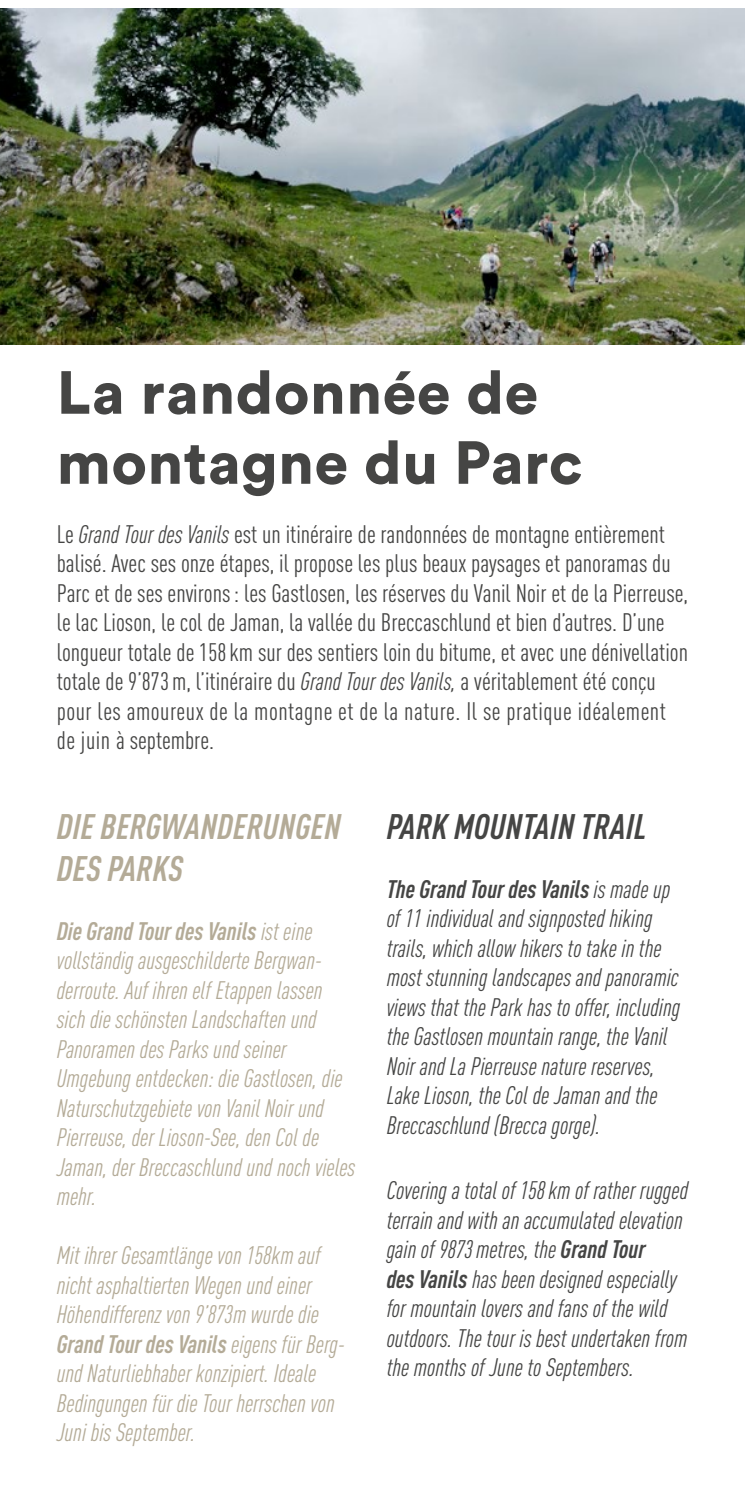
<style>
.page{position:relative;width:745px;height:1489px;background:#fff}
.page>*{position:absolute;margin:0;border:0;box-sizing:border-box;transform-origin:0 0}
.t1{font:900 60px/70px "Circular Std";letter-spacing:.01em;color:#454544}
.t2{font:italic 700 condensed 35px/42px "DIN Pro";letter-spacing:.01em;color:#b4ab97}
.t3{font:italic 700 condensed 35px "DIN Pro";letter-spacing:.01em;color:#454544}
.t4{font:italic condensed 25px/29.5px "DIN Pro";color:#454544}
.t5{font:italic condensed 25px/29.5px "DIN Pro";color:#b4ab97}
.t6{font:condensed 25px/29.5px "DIN Pro";color:#454544}
.s1{font-style:italic}
.s2{font-weight:700}
</style>
<div class="page">
<img style="left:0;top:9px;width:744px;height:335px">
<h1 class="t1" style="left:57px;top:356px;width:527px">La randonnée de montagne du Parc</h1>
<p class="t6" style="left:57px;top:517px;width:632px">Le <span class="s1">Grand Tour des Vanils</span> est un itinéraire de randonnées de montagne entièrement balisé. Avec ses onze étapes, il propose les plus beaux paysages et panoramas du Parc et de ses environs: les Gastlosen, les réserves du Vanil Noir et de la Pierreuse, le lac Lioson, le col de Jaman, la vallée du Breccaschlund et bien d’autres. D’une longueur totale de 158km sur des sentiers loin du bitume, et avec une dénivellation totale de 9’873m, l’itinéraire du <span class="s1">Grand Tour des Vanils,</span> a véritablement été conçu pour les amoureux de la montagne et de la nature. Il se pratique idéalement de juin à septembre.</p>
<h2 class="t2" style="left:57px;top:801px;width:285px">DIE BERGWANDERUNGEN<br>DES PARKS</h2>
<p class="t5" style="left:57px;top:914px;width:300px"><span class="s2">Die Grand Tour des Vanils</span> ist eine vollständig ausgeschilderte Bergwan&shy;derroute. Auf ihren elf Etappen lassen sich die schönsten Landschaften und Panoramen des Parks und seiner Umgebung entdecken: die Gastlosen, die Naturschutzgebiete von Vanil Noir und Pierreuse, der Lioson-See, den Col de Jaman, der Breccaschlund und noch vieles mehr.</p>
<p class="t5" style="left:57px;top:1238px;width:289px">Mit ihrer Gesamtlänge von 158km auf nicht asphaltierten Wegen und einer Höhendifferenz von 9’873m wurde die <span class="s2">Grand Tour des Vanils</span> eigens für Berg&shy;und Naturliebhaber konzipiert. Ideale Bedingungen für die Tour herrschen von Juni bis September.</p>
<h2 class="t3" style="left:386px;top:799px;width:261px">PARK MOUNTAIN TRAIL</h2>
<p class="t4" style="left:386px;top:872px;width:295px"><span class="s2">The Grand Tour des Vanils</span> is made up of 11 individual and signposted hiking trails, which allow hikers to take in the most stunning landscapes and panoramic views that the Park has to offer, including the Gastlosen mountain range, the Vanil Noir and La Pierreuse nature reserves, Lake Lioson, the Col de Jaman and the Breccaschlund (Brecca gorge).</p>
<p class="t4" style="left:386px;top:1173px;width:303px">Covering a total of 158km of rather rugged terrain and with an accumulated elevation gain of 9873metres, the <span class="s2">Grand Tour<br>des Vanils</span> has been designed especially for mountain lovers and fans of the wild outdoors. The tour is best undertaken from the months of June to Septembers.</p>
</div>
